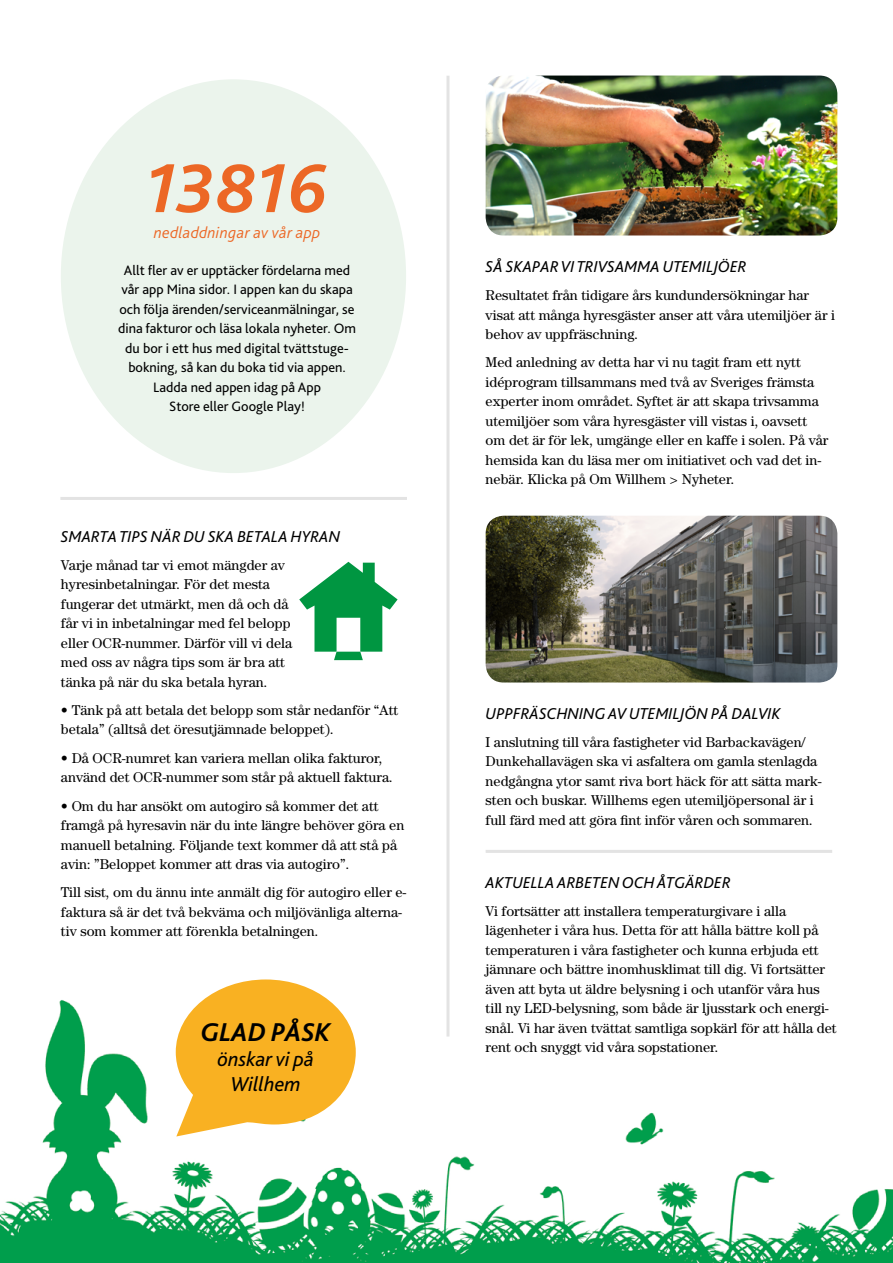
<style>
.page{position:relative;width:893px;height:1263px;background:#fff}
.page>*{position:absolute;margin:0;border:0;box-sizing:border-box;transform-origin:0 0}
.t1{font:italic 700 72px "Bliss Pro";color:#ec6725}
.t2{font:italic 700 27px "Bliss Pro";color:#000}
.t3{font:italic 21px/25.2px "Bliss Pro";color:#000;text-align:center}
.t4{font:italic 16.5px "Bliss Pro";color:#000}
.t5{font:italic 300 16.5px "Bliss Pro";letter-spacing:.02em;color:#ec6725}
.t6{font:14.25px/19.5px "Century Std";color:#000}
.t7{font:14.25px/19.5px "Bliss Pro";color:#000;text-align:center}
</style>
<div class="page">
<img style="left:0;top:988px;width:893px;height:275px">
<div style="left:61px;top:79px;width:345px;height:394px;background:#ebf4ec;border-radius:50%"></div>
<hr style="left:446px;top:76px;width:3px;height:960px;background:#e3e3e3">
<hr style="left:486px;top:850px;width:346px;height:3px;background:#e3e3e3">
<hr style="left:60px;top:497px;width:347px;height:3px;background:#e3e3e3">
<img style="left:486px;top:76px;width:351px;height:159px">
<img style="left:486px;top:516px;width:351px;height:166px">
<svg style="left:299px;top:562px;width:99px;height:98px"></svg>
<svg style="left:176px;top:979px;width:180px;height:157px"></svg>
<h1 class="t1" style="left:146px;top:143px;width:184px">13816</h1>
<p class="t5" style="left:154px;top:222px;width:168px">nedladdningar av vår app</p>
<p class="t7" style="left:118px;top:260px;width:239px">Allt fler av er upptäcker fördelarna med vår app Mina sidor. I appen kan du skapa och följa ärenden/serviceanmälningar, se dina fakturor och läsa lokala nyheter. Om du bor i ett hus med digital tvättstuge&shy;bokning, så kan du boka tid via appen.<br>Ladda ned appen idag på App<br>Store eller Google Play!</p>
<p class="t4" style="left:61px;top:526px;width:281px">SMARTA TIPS NÄR DU SKA BETALA HYRAN</p>
<p class="t6" style="left:61px;top:555px;width:233px">Varje månad tar vi emot mängder av hyresinbetalningar. För det mesta fungerar det utmärkt, men då och då får vi in inbetalningar med fel belopp eller OCR-nummer. Därför vill vi dela med oss av några tips som är bra att tänka på när du ska betala hyran.</p>
<p class="t6" style="left:61px;top:700px;width:339px">• Tänk på att betala det belopp som står nedanför “Att betala” (alltså det öresutjämnade beloppet).</p>
<p class="t6" style="left:61px;top:748px;width:333px">• Då OCR-numret kan variera mellan olika fakturor, använd det OCR-nummer som står på aktuell faktura.</p>
<p class="t6" style="left:61px;top:796px;width:345px">• Om du har ansökt om autogiro så kommer det att framgå på hyresavin när du inte längre behöver göra en manuell betalning. Följande text kommer då att stå på avin: ”Beloppet kommer att dras via autogiro”.</p>
<p class="t6" style="left:61px;top:882px;width:347px">Till sist, om du ännu inte anmält dig för autogiro eller e&shy;faktura så är det två bekväma och miljövänliga alterna&shy;tiv som kommer att förenkla betalningen.</p>
<h2 class="t2" style="left:201px;top:1015px;width:131px">GLAD PÅSK</h2>
<h3 class="t3" style="left:218px;top:1046px;width:98px">önskar vi på<br>Willhem</h3>
<p class="t4" style="left:486px;top:256px;width:263px">SÅ SKAPAR VI TRIVSAMMA UTEMILJÖER</p>
<p class="t6" style="left:486px;top:285px;width:351px">Resultatet från tidigare års kundundersökningar har visat att många hyresgäster anser att våra utemiljöer är i behov av uppfräschning.</p>
<p class="t6" style="left:486px;top:352px;width:344px">Med anledning av detta har vi nu tagit fram ett nytt idéprogram tillsammans med två av Sveriges främsta experter inom området. Syftet är att skapa trivsamma utemiljöer som våra hyresgäster vill vistas i, oavsett om det är för lek, umgänge eller en kaffe i solen. På vår hemsida kan du läsa mer om initiativet och vad det in&shy;nebär. Klicka på Om Willhem &gt; Nyheter.</p>
<p class="t4" style="left:486px;top:703px;width:297px">UPPFRÄSCHNING AV UTEMILJÖN PÅ DALVIK</p>
<p class="t6" style="left:486px;top:732px;width:338px">I anslutning till våra fastigheter vid Barbackavägen/ Dunkehallavägen ska vi asfaltera om gamla stenlagda nedgångna ytor samt riva bort häck för att sätta mark&shy;sten och buskar. Willhems egen utemiljöpersonal är i full färd med att göra fint inför våren och sommaren.</p>
<p class="t4" style="left:486px;top:872px;width:247px">AKTUELLA ARBETEN OCH ÅTGÄRDER</p>
<p class="t6" style="left:486px;top:901px;width:352px">Vi fortsätter att installera temperaturgivare i alla lägenheter i våra hus. Detta för att hålla bättre koll på temperaturen i våra fastigheter och kunna erbjuda ett jämnare och bättre inomhusklimat till dig. Vi fortsätter även att byta ut äldre belysning i och utanför våra hus till ny LED-belysning, som både är ljusstark och energi&shy;snål. Vi har även tvättat samtliga sopkärl för att hålla det rent och snyggt vid våra sopstationer.</p>
</div>
